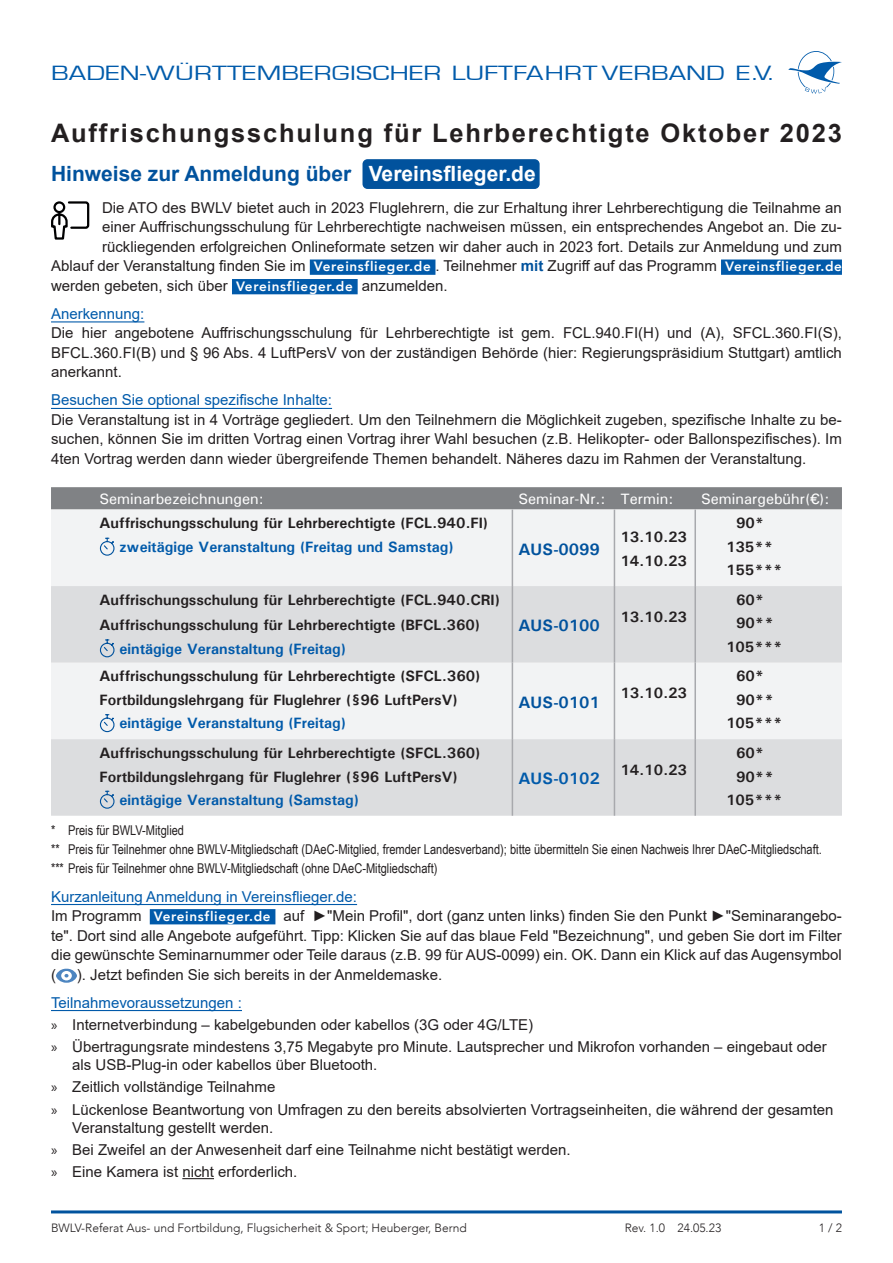
<style>
.page{position:relative;width:893px;height:1263px;background:#fff}
.page>*{position:absolute;margin:0;border:0;box-sizing:border-box;transform-origin:0 0}
.t1{font:700 25.5px "Arial";letter-spacing:.07em;color:#231f20}
.t2{font:21.3px "Eurostile";letter-spacing:.01em;color:#015bab;scale:1.34 1}
.t3{font:700 21px "Arial";color:#01529d}
.t4{font:700 16.5px "Univers";color:#01529d}
.t5{font:700 16.5px "Univers";color:#015aaa}
.t6{font:15px/19.5px "Arial";color:#231f20}
.t7{font:700 15px/23.5px "Univers";color:#231f20}
.t8{font:700 15px "Univers";color:#015aaa}
.t9{font:500 15px "Univers";color:#fff}
.t10{font:15px "Arial";color:#015aaa}
.t11{font:13.5px/19.5px "Arial Narrow";color:#231f20}
.t12{font:300 12px "Avenir";color:#231f20}
.s1{color:#fff}
.s2{font-family:"Avenir";font-weight:800;font-size:13.5px;color:#fff}
.s3{font-weight:700;color:#01529d}
.s4{color:#015aaa}
.s5{font-family:"Myriad Pro"}
</style>
<div class="page">
<hr style="left:51px;top:1210px;width:791px;height:3px;background:#01539e">
<svg style="left:788px;top:51px;width:54px;height:43px"></svg>
<div style="left:363px;top:160px;width:176px;height:28px;background:#01529d;border-radius:4px"></div>
<div style="left:362px;top:159px;width:178px;height:30px;border:2px solid #01529d;border-radius:4px"></div>
<div style="left:310px;top:259px;width:125px;height:16px;background:#015aaa"></div>
<div style="left:721px;top:259px;width:121px;height:16px;background:#015aaa"></div>
<div style="left:232px;top:279px;width:126px;height:15px;background:#015aaa"></div>
<hr style="left:51px;top:321px;width:93px;height:1px;background:#015aaa">
<hr style="left:51px;top:408px;width:281px;height:1px;background:#015aaa">
<hr style="left:51px;top:904px;width:306px;height:1px;background:#015aaa">
<div style="left:150px;top:909px;width:125px;height:15px;background:#015aaa"></div>
<hr style="left:51px;top:1010px;width:191px;height:1px;background:#015aaa">
<hr style="left:182px;top:1178px;width:32px;height:1px;background:#231f20">
<div style="left:51px;top:487px;width:791px;height:22px;background:#808285"></div>
<div style="left:51px;top:509px;width:791px;height:77px;background:#f2f3f4"></div>
<svg style="left:51px;top:586px;width:791px;height:230px;fill:#dcdddf"></svg>
<hr style="left:512px;top:509px;width:1px;height:77px;background:#a8a9ad">
<hr style="left:614px;top:509px;width:1px;height:77px;background:#a8a9ad">
<hr style="left:512px;top:586px;width:1px;height:77px;background:#a8a9ad">
<hr style="left:614px;top:586px;width:1px;height:77px;background:#a8a9ad">
<hr style="left:512px;top:663px;width:1px;height:76px;background:#a8a9ad">
<hr style="left:614px;top:663px;width:1px;height:76px;background:#a8a9ad">
<hr style="left:512px;top:739px;width:1px;height:77px;background:#a8a9ad">
<hr style="left:614px;top:739px;width:1px;height:77px;background:#a8a9ad">
<hr style="left:694px;top:509px;width:2px;height:77px;background:#a8a9ad">
<hr style="left:694px;top:586px;width:2px;height:77px;background:#a8a9ad">
<hr style="left:694px;top:663px;width:2px;height:76px;background:#a8a9ad">
<hr style="left:694px;top:739px;width:2px;height:77px;background:#a8a9ad">
<svg style="left:56px;top:969px;width:21px;height:14px"></svg>
<svg style="left:99px;top:537px;width:16px;height:19px"></svg>
<svg style="left:99px;top:639px;width:16px;height:19px"></svg>
<svg style="left:99px;top:714px;width:16px;height:19px"></svg>
<svg style="left:99px;top:790px;width:16px;height:19px"></svg>
<svg style="left:51px;top:201px;width:39px;height:39px"></svg>
<h2 class="t2" style="left:51px;top:62px;width:541px">BADEN-WÜRTTEMBERGISCHER LUFTFAHRT VERBAND E.V.</h2>
<h1 class="t1" style="left:51px;top:115px;width:792px">Auffrischungsschulung für Lehrberechtigte Oktober 2023</h1>
<h3 class="t3" style="left:51px;top:159px;width:486px">Hinweise zur Anmeldung über <span class="s1">Vereinsflieger.de</span></h3>
<p class="t6" style="left:102px;top:198px;width:741px">Die ATO des BWLV bietet auch in 2023 Fluglehrern, die zur Erhaltung ihrer Lehrberechtigung die Teilnahme an</p>
<p class="t6" style="left:102px;top:217px;width:741px">einer Auffrischungsschulung für Lehrberechtigte nachweisen müssen, ein entsprechendes Angebot an. Die zu-</p>
<p class="t6" style="left:102px;top:237px;width:741px">rückliegenden erfolgreichen Onlineformate setzen wir daher auch in 2023 fort. Details zur Anmeldung und zum</p>
<p class="t6" style="left:51px;top:256px;width:792px">Ablauf der Veranstaltung finden Sie im <span class="s2">Vereinsflieger.de</span> . Teilnehmer <span class="s3">mit</span> Zugriff auf das Programm <span class="s2">Vereinsflieger.de</span></p>
<p class="t6" style="left:51px;top:276px;width:398px">werden gebeten, sich über <span class="s2">Vereinsflieger.de</span> anzumelden.</p>
<p class="t10" style="left:51px;top:303px;width:95px">Anerkennung:</p>
<p class="t6" style="left:51px;top:323px;width:792px;text-align:justify">Die hier angebotene Auffrischungsschulung für Lehrberechtigte ist gem. FCL.940.FI(H) und (A), SFCL.360.FI(S), BFCL.360.FI(B) und § 96 Abs. 4 LuftPersV von der zuständigen Behörde (hier: Regierungspräsidium Stuttgart) amtlich anerkannt.</p>
<p class="t10" style="left:51px;top:390px;width:282px">Besuchen Sie optional spezifische Inhalte:</p>
<p class="t6" style="left:51px;top:410px;width:792px;text-align:justify">Die Veranstaltung ist in 4 Vorträge gegliedert. Um den Teilnehmern die Möglichkeit zugeben, spezifische Inhalte zu be&shy;suchen, können Sie im dritten Vortrag einen Vortrag ihrer Wahl besuchen (z.B. Helikopter- oder Ballonspezifisches). Im 4ten Vortrag werden dann wieder übergreifende Themen behandelt. Näheres dazu im Rahmen der Veranstaltung.</p>
<p class="t9" style="left:100px;top:489px;width:166px">Seminarbezeichnungen:</p>
<p class="t9" style="left:518px;top:489px;width:156px">Seminar-Nr.: Termin:</p>
<p class="t9" style="left:701px;top:489px;width:130px">Seminargebühr(€):</p>
<p class="t7" style="left:100px;top:511px;width:390px">Auffrischungsschulung für Lehrberechtigte (FCL.940.FI)</p>
<p class="t8" style="left:119px;top:537px;width:336px">zweitägige Veranstaltung (Freitag und Samstag)</p>
<p class="t4" style="left:518px;top:539px;width:83px">AUS-0099</p>
<p class="t7" style="left:620px;top:525px;width:68px">13.10.23<br>14.10.23</p>
<p class="t7" style="left:726px;top:511px;width:58px;text-indent:10px">90*<br>135**<br>155***</p>
<p class="t7" style="left:100px;top:587px;width:402px;line-height:25.5px">Auffrischungsschulung für Lehrberechtigte (FCL.940.CRI)<br>Auffrischungsschulung für Lehrberechtigte (BFCL.360)</p>
<p class="t8" style="left:119px;top:639px;width:228px">eintägige Veranstaltung (Freitag)</p>
<p class="t7" style="left:100px;top:664px;width:382px">Auffrischungsschulung für Lehrberechtigte (SFCL.360)<br>Fortbildungslehrgang für Fluglehrer (§96 LuftPersV)</p>
<p class="t8" style="left:119px;top:714px;width:228px">eintägige Veranstaltung (Freitag)</p>
<p class="t4" style="left:518px;top:615px;width:83px">AUS-0100</p>
<p class="t4" style="left:518px;top:692px;width:83px">AUS-0101</p>
<p class="t7" style="left:620px;top:604px;width:68px">13.10.23</p>
<p class="t7" style="left:620px;top:681px;width:68px">13.10.23</p>
<p class="t7" style="left:726px;top:588px;width:58px;text-align:center">60*<br>90**<br>105***</p>
<p class="t7" style="left:726px;top:664px;width:58px;text-align:center">60*<br>90**<br>105***</p>
<p class="t7" style="left:100px;top:741px;width:382px">Auffrischungsschulung für Lehrberechtigte (SFCL.360)<br>Fortbildungslehrgang für Fluglehrer (§96 LuftPersV)</p>
<p class="t8" style="left:119px;top:790px;width:241px">eintägige Veranstaltung (Samstag)</p>
<p class="t7" style="left:726px;top:741px;width:58px;text-align:center">60*<br>90**<br>105***</p>
<p class="t11" style="left:51px;top:819px;width:772px">* Preis für BWLV-Mitglied<br>** Preis für Teilnehmer ohne BWLV-Mitgliedschaft (DAeC-Mitglied, fremder Landesverband); bitte übermitteln Sie einen Nachweis Ihrer DAeC-Mitgliedschaft. *** Preis für Teilnehmer ohne BWLV-Mitgliedschaft (ohne DAeC-Mitgliedschaft)</p>
<p class="t6" style="left:51px;top:886px;width:792px"><span class="s4">Kurzanleitung Anmeldung in Vereinsflieger.de:<br></span>Im Programm <span class="s2">Vereinsflieger.de</span> auf ►"Mein Profil", dort (ganz unten links) finden Sie den Punkt ►"Seminarangebo&shy;te". Dort sind alle Angebote aufgeführt. Tipp: Klicken Sie auf das blaue Feld "Bezeichnung", und geben Sie dort im Filter die gewünschte Seminarnummer oder Teile daraus (z.B. 99 für AUS-0099) ein. OK. Dann ein Klick auf das Augensymbol (</p>
<p class="t7" style="left:620px;top:758px;width:68px">14.10.23</p>
<p class="t5" style="left:518px;top:768px;width:83px">AUS-0102</p>
<p class="t6" style="left:77px;top:964px;width:367px">). Jetzt befinden Sie sich bereits in der Anmeldemaske.</p>
<p class="t6" style="left:51px;top:991px;width:777px;line-height:22.2px"><span class="s4">Teilnahmevoraussetzungen :<br></span><span class="s5">»</span> Internetverbindung – kabelgebunden oder kabellos (3G oder 4G/LTE)<br><span class="s5">»</span> Übertragungsrate mindestens 3,75 Megabyte pro Minute. Lautsprecher und Mikrofon vorhanden – eingebaut oder</p>
<p class="t6" style="left:51px;top:1053px;width:784px;line-height:22.2px;text-indent:21px">als USB-Plug-in oder kabellos über Bluetooth.<br><span class="s5">»</span> Zeitlich vollständige Teilnahme<br><span class="s5">»</span> Lückenlose Beantwortung von Umfragen zu den bereits absolvierten Vortragseinheiten, die während der gesamten</p>
<p class="t6" style="left:51px;top:1116px;width:521px;line-height:22.2px;text-indent:21px">Veranstaltung gestellt werden.<br><span class="s5">»</span> Bei Zweifel an der Anwesenheit darf eine Teilnahme nicht bestätigt werden. <span class="s5">»</span> Eine Kamera ist nicht erforderlich.</p>
<p class="t12" style="left:51px;top:1220px;width:417px">BWLV-Referat Aus- und Fortbildung, Flugsicherheit &amp; Sport; Heuberger, Bernd</p>
<p class="t12" style="left:625px;top:1220px;width:98px">Rev. 1.0 24.05.23</p>
<p class="t12" style="left:819px;top:1220px;width:25px">1 / 2</p>
</div>
